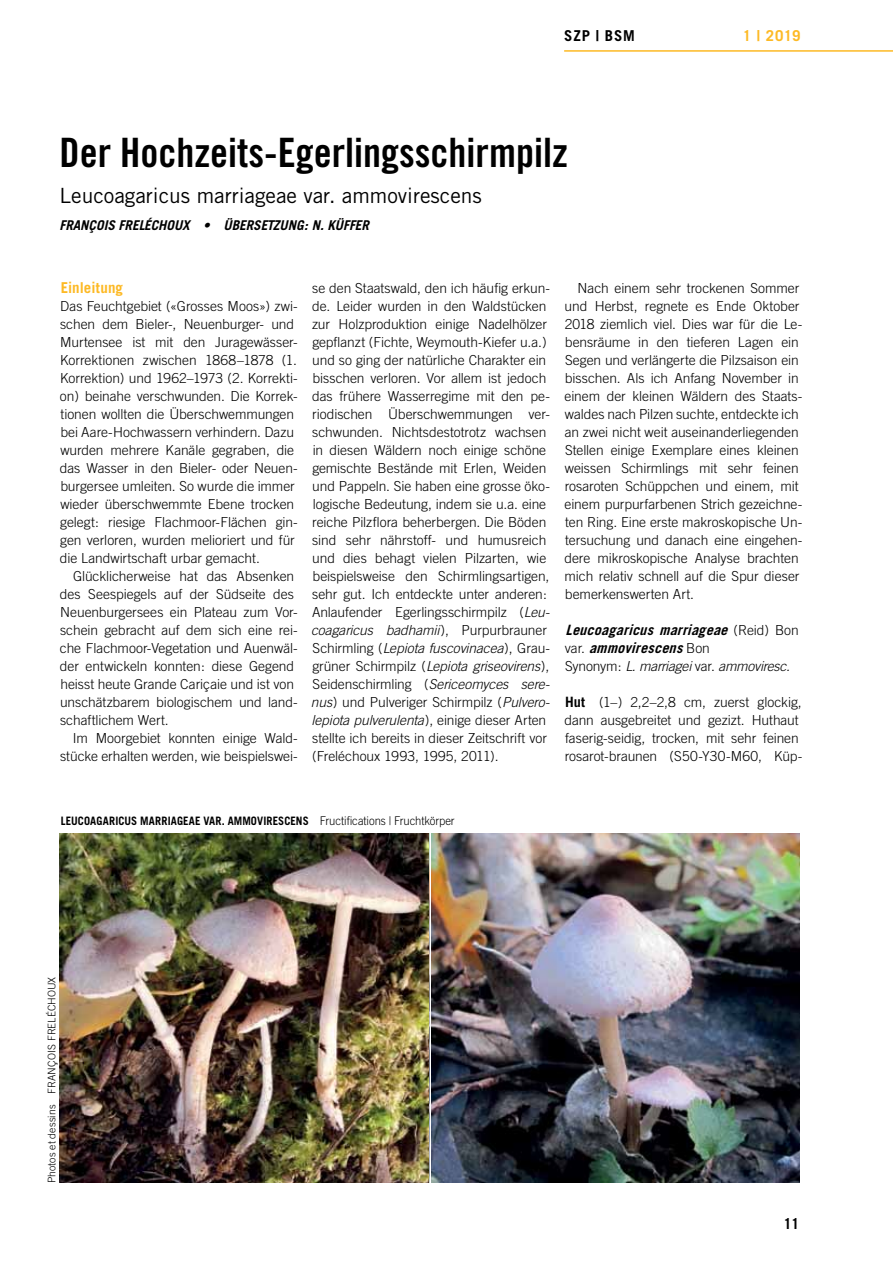
<style>
.page{position:relative;width:893px;height:1263px;background:#fff}
.page>*{position:absolute;margin:0;border:0;box-sizing:border-box;transform-origin:0 0}
.t1{font:40.5px "Trade Gothic Bold Cond Twenty";color:#000}
.t2{font:21px "Trade Gothic";color:#000}
.t3{font:700 15px "Trade Gothic";letter-spacing:.01em;color:#fdb924}
.t4{font:700 15px "Trade Gothic";letter-spacing:.055em;color:#000}
.t5{font:italic 700 14.25px/18px "Trade Gothic";color:#000}
.t6{font:300 13.8px/18px "Trade Gothic";letter-spacing:-.005em;color:#000}
.t7{font:italic 300 13.8px "Trade Gothic";letter-spacing:-.015em;color:#000}
.t8{font:italic 700 13.5px "Trade Gothic";letter-spacing:-.005em;color:#000}
.t9{font:700 11.7px "Trade Gothic";letter-spacing:.015em;color:#000;scale:.94 1}
.t10{font:300 10.5px "Trade Gothic";letter-spacing:.005em;color:#000}
.s1{font-style:italic}
.s2{font-weight:300;font-style:normal;font-size:13.8px}
.s3{font-style:normal}
.s4{font-weight:700;font-size:14.25px}
.s5{font-weight:300;font-size:12px}
</style>
<div class="page">
<hr style="left:564px;top:50px;width:329px;height:2px;background:#fdb924">
<img style="left:60px;top:833px;width:739px;height:349px">
<hr style="left:429px;top:830px;width:2px;height:354px;background:#fff">
<p class="t4" style="left:564px;top:27px;width:72px">SZP | BSM</p>
<p class="t3" style="left:743px;top:27px;width:59px">1 | 2019</p>
<h1 class="t1" style="left:60px;top:128px;width:510px">Der Hochzeits-Egerlingsschirmpilz</h1>
<h2 class="t2" style="left:60px;top:183px;width:424px">Leucoagaricus marriageae var. ammovirescens</h2>
<p class="t8" style="left:60px;top:217px;width:311px">FRANÇOIS FRELÉCHOUX • ÜBERSETZUNG: N. KÜFFER</p>
<p class="t3" style="left:61px;top:279px;width:64px">EINLEITUNG</p>
<p class="t6" style="left:60px;top:297px;width:239px">Das Feuchtgebiet («Grosses Moos») zwi&shy;schen dem Bieler-, Neuenburger- und Murtensee ist mit den Juragewässer-Korrektionen zwischen 1868–1878 (1.<br>Korrektion) und 1962–1973 (2. Korrekti&shy;on) beinahe verschwunden. Die Korrek&shy;tionen wollten die Überschwemmungen bei Aare-Hochwassern verhindern. Dazu wurden mehrere Kanäle gegraben, die das Wasser in den Bieler- oder Neuen&shy;burgersee umleiten. So wurde die immer wieder überschwemmte Ebene trocken gelegt: riesige Flachmoor-Flächen gin&shy;gen verloren, wurden melioriert und für die Landwirtschaft urbar gemacht.</p>
<p class="t6" style="left:60px;top:567px;width:239px;text-indent:13px">Glücklicherweise hat das Absenken des Seespiegels auf der Südseite des Neuenburgersees ein Plateau zum Vor&shy;schein gebracht auf dem sich eine rei&shy;che Flachmoor-Vegetation und Auenwäl&shy;der entwickeln konnten: diese Gegend heisst heute Grande Cariçaie und ist von unschätzbarem biologischem und land&shy;schaftlichem Wert.</p>
<p class="t6" style="left:60px;top:729px;width:239px;text-align:right">Im Moorgebiet konnten einige Wald&shy;stücke erhalten werden, wie beispielswei-</p>
<p class="t6" style="left:311px;top:279px;width:241px">se den Staatswald, den ich häufig erkun&shy;de. Leider wurden in den Waldstücken zur Holzproduktion einige Nadelhölzer gepflanzt (Fichte, Weymouth-Kiefer u.a.) und so ging der natürliche Charakter ein bisschen verloren. Vor allem ist jedoch das frühere Wasserregime mit den pe&shy;riodischen Überschwemmungen ver&shy;schwunden. Nichtsdestotrotz wachsen in diesen Wäldern noch einige schöne gemischte Bestände mit Erlen, Weiden und Pappeln. Sie haben eine grosse öko&shy;logische Bedeutung, indem sie u.a. eine reiche Pilzflora beherbergen. Die Böden sind sehr nährstoff- und humusreich und dies behagt vielen Pilzarten, wie beispielsweise den Schirmlingsartigen, sehr gut. Ich entdeckte unter anderen:<br>Anlaufender Egerlingsschirmpilz (<span class="s1">Leu&shy;coagaricus badhamii</span>), Purpurbrauner Schirmling (<span class="s1">Lepiota fuscovinacea</span>), Grau&shy;grüner Schirmpilz (<span class="s1">Lepiota griseovirens</span>), Seidenschirmling (<span class="s1">Sericeomyces sere&shy;nus</span>) und Pulveriger Schirmpilz (<span class="s1">Pulvero&shy;lepiota pulverulenta</span>), einige dieser Arten stellte ich bereits in dieser Zeitschrift vor (Freléchoux 1993, 1995, 2011).</p>
<p class="t6" style="left:564px;top:279px;width:239px;text-indent:13px">Nach einem sehr trockenen Sommer und Herbst, regnete es Ende Oktober 2018 ziemlich viel. Dies war für die Le&shy;bensräume in den tieferen Lagen ein Segen und verlängerte die Pilzsaison ein bisschen. Als ich Anfang November in einem der kleinen Wäldern des Staats&shy;waldes nach Pilzen suchte, entdeckte ich an zwei nicht weit auseinanderliegenden Stellen einige Exemplare eines kleinen weissen Schirmlings mit sehr feinen rosaroten Schüppchen und einem, mit einem purpurfarbenen Strich gezeichne&shy;ten Ring. Eine erste makroskopische Un&shy;tersuchung und danach eine eingehen&shy;dere mikroskopische Analyse brachten mich relativ schnell auf die Spur dieser bemerkenswerten Art.</p>
<p class="t5" style="left:565px;top:621px;width:235px">Leucoagaricus marriageae <span class="s2">( R e i d ) B o n v a r .</span> ammovirescens<span class="s2">B o n</span></p>
<p class="t7" style="left:565px;top:658px;width:226px"><span class="s3">Synonym:</span> L. marriagei <span class="s3">var.</span> ammoviresc.</p>
<p class="t6" style="left:564px;top:693px;width:239px"><span class="s4">HUT</span> (1–) 2,2–2,8 cm, zuerst glockig, dann ausgebreitet und gezizt. Huthaut faserig-seidig, trocken, mit sehr feinen rosarot-braunen (S50-Y30-M60, Küp-</p>
<p class="t9" style="left:61px;top:813px;width:420px">LEUCOAGARICUS MARRIAGEAE VAR. AMMOVIRESCENS <span class="s5">Fructifications | Fruchtkörper</span></p>
<p class="t10" style="left:46px;top:1183px;width:208px;rotate:-90deg">Photos et dessins fran çois freléchoux</p>
<p class="t4" style="left:783px;top:1214px;width:17px">11</p>
</div>
